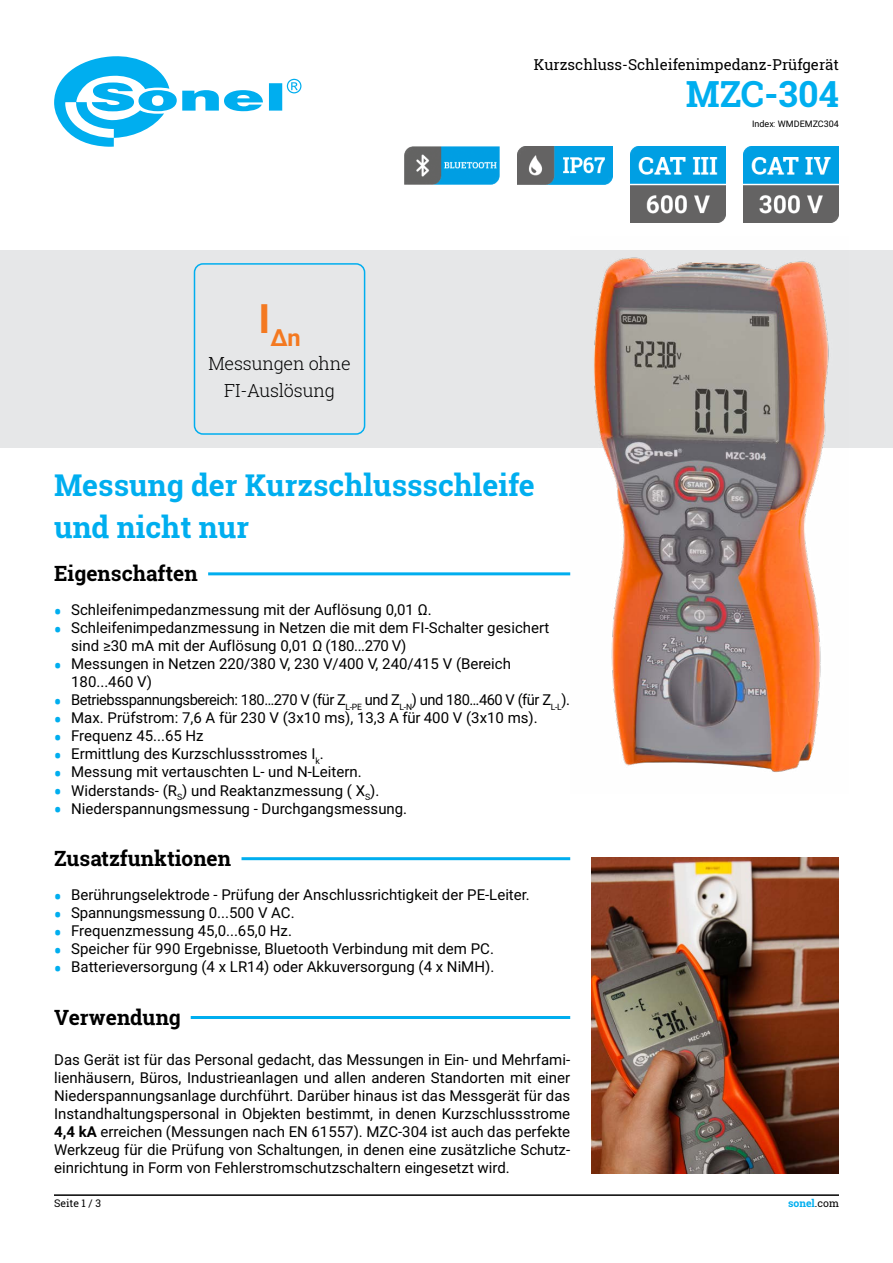
<style>
.page{position:relative;width:893px;height:1263px;background:#fff}
.page>*{position:absolute;margin:0;border:0;box-sizing:border-box;transform-origin:0 0}
.t1{font:700 36px "Roboto Slab";color:#00aeef}
.t2{font:700 30px/42px "Roboto Slab";color:#00aeef}
.t3{font:700 23.55px "Roboto";color:#f47920}
.t4{font:700 21px "Roboto Slab";color:#000}
.t5{font:300 18px/27px "Roboto Slab";letter-spacing:-.01em;color:#000;text-align:center}
.t6{font:15px/18px "Roboto";color:#000}
.t7{font:15px "Roboto";letter-spacing:-.03em;color:#000}
.t8{font:15px "Roboto Slab";color:#000}
.t9{font:700 10.5px "Roboto Slab";color:#00aeef}
.t10{font:10.5px "Roboto Slab";color:#000}
.t11{font:9px "Roboto";color:#000}
.s1{font-weight:300}
.s2{font-family:"Roboto Slab";font-weight:700;font-size:21px;color:#00aeef}
.s3{font-weight:700}
.s4{font-weight:400;color:#000}
</style>
<div class="page">
<hr style="left:54px;top:1194px;width:785px;height:2px;background:#000">
<div style="left:0;top:250px;width:893px;height:198px;background:#e6e7e8"></div>
<div style="left:194px;top:263px;width:171px;height:172px;border:2px solid #00aeef;border-radius:9px"></div>
<svg style="left:54px;top:56px;width:247px;height:91px"></svg>
<img style="left:743px;top:147px;width:96px;height:75px">
<img style="left:630px;top:147px;width:96px;height:75px">
<img style="left:517px;top:147px;width:96px;height:37px">
<img style="left:404px;top:147px;width:96px;height:37px">
<img style="left:570px;top:257px;width:259px;height:515px">
<hr style="left:191px;top:1016px;width:379px;height:3px;background:#00aeef">
<hr style="left:208px;top:572px;width:362px;height:3px;background:#00aeef">
<img style="left:591px;top:857px;width:248px;height:316px">
<hr style="left:242px;top:857px;width:328px;height:3px;background:#00aeef">
<h3 class="t3" style="left:258px;top:321px;width:44px"><sup>I</sup>∆n</h3>
<p class="t5" style="left:208px;top:350px;width:144px">Messungen ohne<br>FI-Auslösung</p>
<p class="t8" style="left:534px;top:54px;width:307px">Kurzschluss-Schleifenimpedanz-Prüfgerät</p>
<h1 class="t1" style="left:686px;top:69px;width:155px">MZC-304</h1>
<p class="t11" style="left:752px;top:117px;width:88px">Index<span class="s1">:</span> WMDEMZC304</p>
<h2 class="t2" style="left:54px;top:464px;width:482px">Messung der Kurzschlussschleife und nicht nur</h2>
<h3 class="t4" style="left:54px;top:559px;width:145px">Eigenschaften</h3>
<p class="t6" style="left:54px;top:601px;width:379px"><span class="s2">•</span> Schleifenimpedanzmessung mit der Auflösung 0,01 Ω.</p>
<p class="t6" style="left:71px;top:619px;width:480px;text-indent:-17px"><span class="s2">•</span> Schleifenimpedanzmessung in Netzen die mit dem FI-Schalter gesichert sind ≥30 mA mit der Auflösung 0,01 Ω (180...270 V)</p>
<p class="t6" style="left:71px;top:655px;width:441px;text-indent:-17px"><span class="s2">•</span> Messungen in Netzen 220/380 V, 230 V/400 V, 240/415 V (Bereich<br>180...460 V)</p>
<p class="t7" style="left:54px;top:690px;width:517px"><span class="s2">•</span> Betriebsspannungsbereich: 180…270 V (für Z<sub>L-PE</sub> und Z<sub>L-N</sub>) und 180…460 V (für Z<sub>L-L</sub>).</p>
<p class="t6" style="left:54px;top:709px;width:485px"><span class="s2">•</span> Max. Prüfstrom: 7,6 A für 230 V (3x10 ms), 13,3 A für 400 V (3x10 ms).</p>
<p class="t6" style="left:54px;top:727px;width:151px"><span class="s2">•</span> Frequenz 45...65 Hz</p>
<p class="t6" style="left:54px;top:745px;width:271px"><span class="s2">•</span> Ermittlung des Kurzschlussstromes I<sub>k</sub>.</p>
<p class="t6" style="left:54px;top:763px;width:309px"><span class="s2">•</span> Messung mit vertauschten L- und N-Leitern.</p>
<p class="t6" style="left:54px;top:781px;width:327px"><span class="s2">•</span> Widerstands- (R<sub>S</sub>) und Reaktanzmessung ( X<sub>S</sub>).</p>
<p class="t6" style="left:54px;top:799px;width:355px"><span class="s2">•</span> Niederspannungsmessung - Durchgangsmessung.</p>
<h3 class="t4" style="left:54px;top:844px;width:178px">Zusatzfunktionen</h3>
<p class="t6" style="left:54px;top:885px;width:477px"><span class="s2">•</span> Berührungselektrode - Prüfung der Anschlussrichtigkeit der PE-Leiter.</p>
<p class="t6" style="left:54px;top:903px;width:242px"><span class="s2">•</span> Spannungsmessung 0...500 V AC.</p>
<p class="t6" style="left:54px;top:921px;width:239px"><span class="s2">•</span> Frequenzmessung 45,0...65,0 Hz.</p>
<p class="t6" style="left:54px;top:939px;width:441px"><span class="s2">•</span> Speicher für 990 Ergebnisse, Bluetooth Verbindung mit dem PC.</p>
<p class="t6" style="left:54px;top:957px;width:442px"><span class="s2">•</span> Batterieversorgung (4 x LR14) oder Akkuversorgung (4 x NiMH).</p>
<h3 class="t4" style="left:54px;top:1003px;width:128px">Verwendung</h3>
<p class="t6" style="left:54px;top:1050px;width:518px;text-align:justify">Das Gerät ist für das Personal gedacht, das Messungen in Ein- und Mehrfami&shy;lienhäusern, Büros, Industrieanlagen und allen anderen Standorten mit einer Niederspannungsanlage durchführt. Darüber hinaus ist das Messgerät für das Instandhaltungspersonal in Objekten bestimmt, in denen Kurzschlussstrome <span class="s3">4,4 kA</span> erreichen (Messungen nach EN 61557). MZC-304 ist auch das perfekte Werkzeug für die Prüfung von Schaltungen, in denen eine zusätzliche Schutz&shy;einrichtung in Form von Fehlerstromschutzschaltern eingesetzt wird.</p>
<p class="t10" style="left:54px;top:1196px;width:49px">Seite 1 / 3</p>
<p class="t9" style="left:788px;top:1196px;width:52px">sonel<span class="s4">.com</span></p>
</div>
